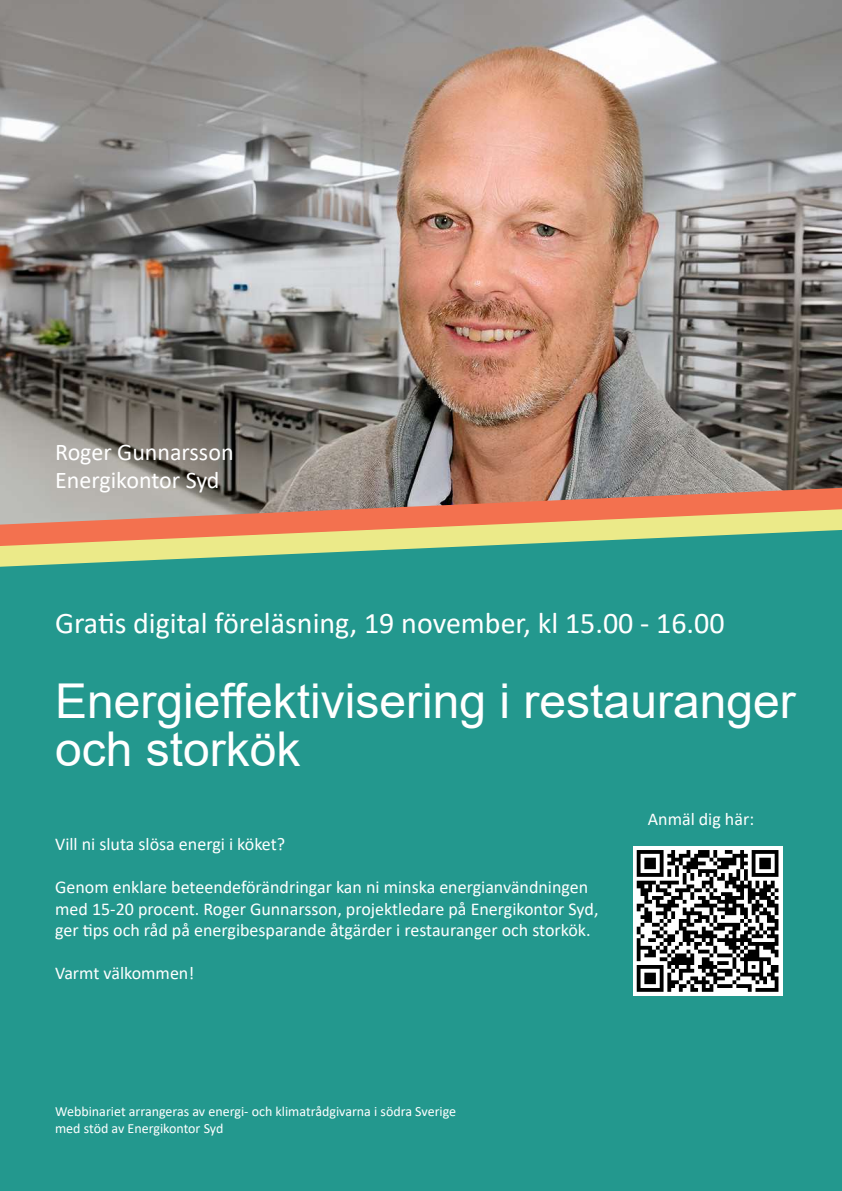
<style>
.page{position:relative;width:842px;height:1191px;background:#fff}
.page>*{position:absolute;margin:0;border:0;box-sizing:border-box;transform-origin:0 0}
.t1{font:48px/48px "Arial";color:#fff}
.t2{font:30px "Calibri";color:#fff}
.t3{font:24px/28.8px "Calibri";color:#fff}
.t4{font:18px/21.6px "Calibri";color:#fff}
.t5{font:14px/16.8px "Calibri";color:#fff}
</style>
<div class="page">
<img style="left:0;top:0;width:842px;height:488px">
<div style="left:0;top:567px;width:842px;height:624px;background:#23988e"></div>
<svg style="left:0;top:546px;width:842px;height:21px;background:#5aae8c"></svg>
<svg style="left:0;top:488px;width:842px;height:58px;background:#ca9f77"></svg>
<div style="left:633px;top:846px;width:149px;height:149px;background:linear-gradient(to right,#fff,#fff)"></div>
<svg style="left:637px;top:850px;width:141px;height:141px"></svg>
<h3 class="t3" style="left:55px;top:436px;width:180px">Roger Gunnarsson<br>Energikontor Syd</h3>
<h2 class="t2" style="left:55px;top:602px;width:671px">Gratis digital föreläsning, 19 november, kl 15.00 - 16.00</h2>
<h1 class="t1" style="left:55px;top:676px;width:742px">Energieffektivisering i restauranger och storkök</h1>
<p class="t4" style="left:55px;top:832px;width:232px">Vill ni sluta slösa energi i köket?</p>
<p class="t4" style="left:55px;top:875px;width:545px">Genom enklare beteendeförändringar kan ni minska energianvändningen med 15-20 procent. Roger Gunnarsson, projektledare på Energikontor Syd, ger tips och råd på energibesparande åtgärder i restauranger och storkök.</p>
<p class="t4" style="left:55px;top:962px;width:141px">Varmt välkommen!</p>
<p class="t5" style="left:55px;top:1103px;width:403px">Webbinariet arrangeras av energi- och klimatrådgivarna i södra Sverige med stöd av Energikontor Syd</p>
<p class="t4" style="left:648px;top:807px;width:108px">Anmäl dig här:</p>
</div>
